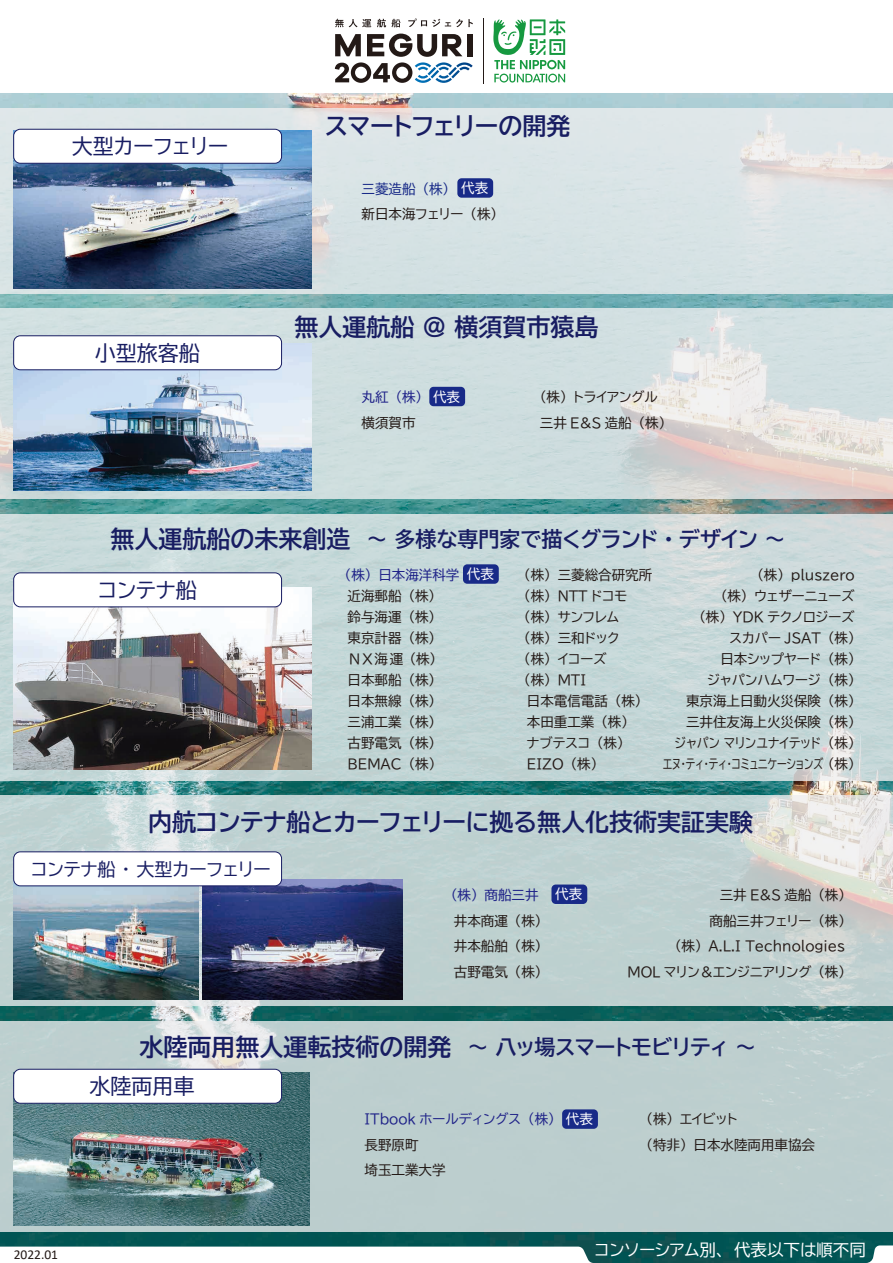
<style>
.page{position:relative;width:893px;height:1263px;background:#fff}
.page>*{position:absolute;margin:0;border:0;box-sizing:border-box;transform-origin:0 0}
.t1{font:24px "BIZ UDP Gothic Bold";color:#181d62}
.t2{font:21px "BIZ UDP Gothic Bold";color:#181d62}
.t3{font:21px "BIZ UDP Gothic";color:#181d62}
.t4{font:18px "BIZ UDP Gothic";color:#181d62}
.t5{font:16.5px "BIZ UDP Gothic";color:#fff}
.t6{font:13.5px/21px "BIZ UDP Gothic";color:#231916}
.t7{font:13.5px "BIZ UDP Gothic";color:#1e2188}
.t8{font:13.5px "BIZ UDP Gothic";color:#fff}
.t9{font:13.5px "Calibri";color:#231916}
.t10{font:13.5px "BIZ UDP Gothic";color:#182a88}
.s1{font-size:24px}
</style>
<div class="page">
<img style="left:0;top:93px;width:893px;height:1170px">
<svg style="left:0;top:108px;width:893px;height:186px;background:#d9e2e4"></svg>
<svg style="left:0;top:309px;width:893px;height:190px;background:#d4dddd"></svg>
<div style="left:0;top:514px;width:893px;height:266px;background:#c6d8d9"></div>
<svg style="left:0;top:795px;width:893px;height:211px;background:#c3d2d1"></svg>
<div style="left:0;top:1021px;width:893px;height:210px;background:#bccece"></div>
<img style="left:14px;top:884px;width:185px;height:115px">
<img style="left:203px;top:880px;width:200px;height:119px">
<img style="left:14px;top:1073px;width:296px;height:152px">
<img style="left:14px;top:588px;width:297px;height:182px">
<img style="left:14px;top:343px;width:297px;height:148px">
<img style="left:14px;top:130px;width:297px;height:158px">
<div style="left:14px;top:852px;width:268px;height:34px;background:#fff;border-radius:7px"></div>
<div style="left:13px;top:851px;width:269px;height:35px;border:1px solid #181d62;border-radius:7px"></div>
<div style="left:14px;top:1069px;width:268px;height:34px;background:#fff;border-radius:7px"></div>
<div style="left:13px;top:1069px;width:269px;height:34px;border:1px solid #181d62;border-radius:7px"></div>
<div style="left:14px;top:573px;width:268px;height:34px;background:#fff;border-radius:7px"></div>
<div style="left:13px;top:572px;width:269px;height:35px;border:1px solid #181d62;border-radius:7px"></div>
<div style="left:14px;top:336px;width:268px;height:34px;background:#fff;border-radius:7px"></div>
<div style="left:13px;top:335px;width:269px;height:35px;border:1px solid #181d62;border-radius:7px"></div>
<div style="left:14px;top:129px;width:268px;height:34px;background:#fff;border-radius:7px"></div>
<div style="left:13px;top:129px;width:269px;height:35px;border:1px solid #181d62;border-radius:7px"></div>
<div style="left:463px;top:564px;width:36px;height:20px;background:#182a88;border-radius:4px"></div>
<div style="left:551px;top:884px;width:36px;height:20px;background:#182a88;border-radius:4px"></div>
<div style="left:429px;top:387px;width:36px;height:19px;background:#182a88;border-radius:4px"></div>
<div style="left:457px;top:178px;width:36px;height:20px;background:#182a88;border-radius:4px"></div>
<div style="left:562px;top:1109px;width:36px;height:20px;background:#182a88;border-radius:4px"></div>
<svg style="left:493px;top:19px;width:72px;height:64px"></svg>
<hr style="left:483px;top:18px;width:1px;height:66px;background:#231916">
<svg style="left:335px;top:34px;width:138px;height:49px"></svg>
<svg style="left:335px;top:19px;width:36px;height:8px"></svg>
<svg style="left:377px;top:19px;width:24px;height:8px"></svg>
<svg style="left:408px;top:19px;width:65px;height:8px"></svg>
<h2 class="t3" style="left:72px;top:136px;width:158px">大型カーフェリー</h2>
<h2 class="t3" style="left:95px;top:342px;width:107px">小型旅客船</h2>
<h1 class="t1" style="left:325px;top:114px;width:247px">スマートフェリーの開発</h1>
<p class="t8" style="left:461px;top:181px;width:28px">代表</p>
<p class="t10" style="left:362px;top:182px;width:89px">三菱造船（株）</p>
<p class="t6" style="left:362px;top:204px;width:137px">新日本海フェリー（株）</p>
<h1 class="t1" style="left:294px;top:315px;width:305px">無人運航船 ＠ 横須賀市猿島</h1>
<p class="t7" style="left:362px;top:390px;width:62px">丸紅（株）</p>
<p class="t6" style="left:362px;top:412px;width:56px">横須賀市</p>
<p class="t8" style="left:433px;top:390px;width:28px">代表</p>
<p class="t6" style="left:540px;top:384px;width:127px;line-height:25.5px">（株）トライアングル三井 E&amp;S 造船（株）</p>
<h2 class="t2" style="left:110px;top:528px;width:677px"><span class="s1">無人運航船の未来創造</span> 〜 多様な専門家で描くグランド・デザイン 〜</h2>
<h2 class="t3" style="left:98px;top:579px;width:100px">コンテナ船</h2>
<p class="t7" style="left:345px;top:568px;width:116px">（株）日本海洋科学</p>
<p class="t6" style="left:348px;top:585px;width:90px;text-align:justify">近海郵船（株）鈴与海運（株）東京計器（株）ＮＸ海運 （株）日本郵船（株）日本無線（株）三浦工業（株）古野電気（株）BEMAC （株）</p>
<p class="t8" style="left:467px;top:567px;width:28px">代表</p>
<p class="t6" style="left:524px;top:564px;width:130px">（株）三菱総合研究所（株） NTT ドコモ<br>（株）サンフレム<br>（株）三和ドック<br>（株）イコーズ<br>（株） MTI<br>日本電信電話（株）本田重工業（株）<br>ナブテスコ（株）<br>EIZO （株）</p>
<p class="t6" style="left:663px;top:564px;width:193px;text-align:right">（株） pluszero<br>（株）ウェザーニューズ<br>（株） YDK テクノロジーズ<br>スカパー JSAT （株）<br>日本シップヤード（株）<br>ジャパンハムワージ（株）<br>東京海上日動火災保険（株）<br>三井住友海上火災保険（株）<br>ジャパン マリンユナイテッド（株）エヌ・ティ・ティ・コミュニケーションズ（株）</p>
<h1 class="t1" style="left:148px;top:810px;width:606px">内航コンテナ船とカーフェリーに拠る無人化技術実証実験</h1>
<h3 class="t4" style="left:31px;top:860px;width:241px">コンテナ船 ・ 大型カーフェリー</h3>
<p class="t7" style="left:451px;top:888px;width:89px">（株）商船三井</p>
<p class="t6" style="left:454px;top:908px;width:89px;line-height:25.5px;text-align:justify">井本商運（株）井本船舶（株）古野電気（株）</p>
<p class="t8" style="left:555px;top:887px;width:28px">代表</p>
<p class="t6" style="left:627px;top:882px;width:219px;line-height:25.5px;text-align:right">三井 E&amp;S 造船（株）<br>商船三井フェリー（株）<br>（株） A.L.I Technologies<br>MOL マリン＆エンジニアリング（株）</p>
<h2 class="t2" style="left:139px;top:1036px;width:618px"><span class="s1">水陸両用無人運転技術の開発</span> 〜 八ッ場スマートモビリティ 〜</h2>
<h2 class="t3" style="left:90px;top:1076px;width:107px">水陸両用車</h2>
<p class="t9" style="left:14px;top:1245px;width:46px">2022.01</p>
<p class="t7" style="left:365px;top:1112px;width:192px">ITbook ホールディングス（株）</p>
<p class="t6" style="left:365px;top:1132px;width:83px;line-height:25.5px">長野原町<br>埼玉工業大学</p>
<p class="t8" style="left:566px;top:1112px;width:28px">代表</p>
<p class="t6" style="left:646px;top:1106px;width:170px;line-height:25.5px">（株）エイビット<br>（特非）日本水陸両用車協会</p>
<p class="t5" style="left:595px;top:1242px;width:272px">コンソーシアム別、代表以下は順不同</p>
</div>
